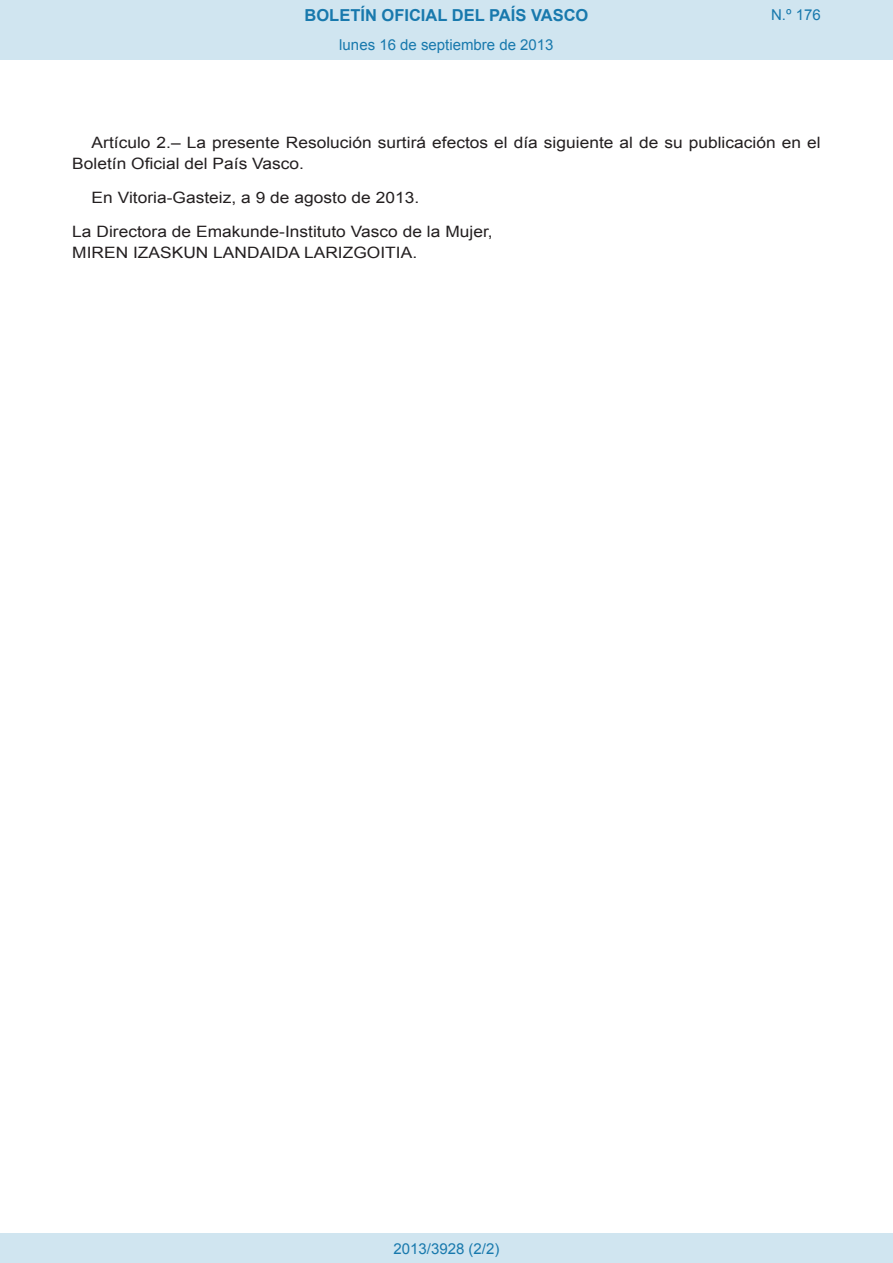
<style>
.page{position:relative;width:893px;height:1263px;background:#fff}
.page>*{position:absolute;margin:0;border:0;box-sizing:border-box;transform-origin:0 0}
.t1{font:700 16.5px "Arial";color:#1879ad}
.BOPVDetalle{font:15.6px/21px "Arial";color:#231f20;scale:1.11 1}
.BOPVFirmaPuesto{font:15.6px "Arial";color:#231f20;scale:1.11 1}
.BOPVFirmaLugFec{font:15.6px "Arial";color:#231f20;scale:1.11 1}
.BOPVFirmaNombre{font:15.6px "Arial";color:#231f20;scale:1.11 1}
.Paginacion_Centro{font:15px "Arial";color:#1879ad}
</style>
<div class="page">
<div style="left:0;top:0;width:893px;height:60px;background:#d0e5f0"></div>
<div style="left:0;top:1233px;width:893px;height:30px;background:#d0e5f0"></div>
<p class="t1" style="left:305px;top:4px;width:285px">BOLETÍN OFICIAL DEL PAÍS VASCO</p>
<p class="Paginacion_Centro" style="left:339px;top:35px;width:216px">lunes 16 de septiembre de 2013</p>
<p class="Paginacion_Centro" style="left:771px;top:5px;width:51px">N.º 176</p>
<p class="BOPVDetalle" style="left:72px;top:132px;width:676px;text-indent:19px">Artículo 2.– La presente Resolución surtirá efectos el día siguiente al de su publicación en el<br>Boletín Oficial del País Vasco.</p>
<p class="BOPVFirmaLugFec" style="left:92px;top:187px;width:297px">En Vitoria-Gasteiz, a 9 de agosto de 2013.</p>
<p class="BOPVFirmaPuesto" style="left:72px;top:221px;width:380px">La Directora de Emakunde-Instituto Vasco de la Mujer,</p>
<p class="BOPVFirmaNombre" style="left:72px;top:242px;width:312px">MIREN IZASKUN LANDAIDA LARIZGOITIA.</p>
<p class="Paginacion_Centro" style="left:393px;top:1238px;width:107px">2013/3928 (2/2)</p>
</div>
